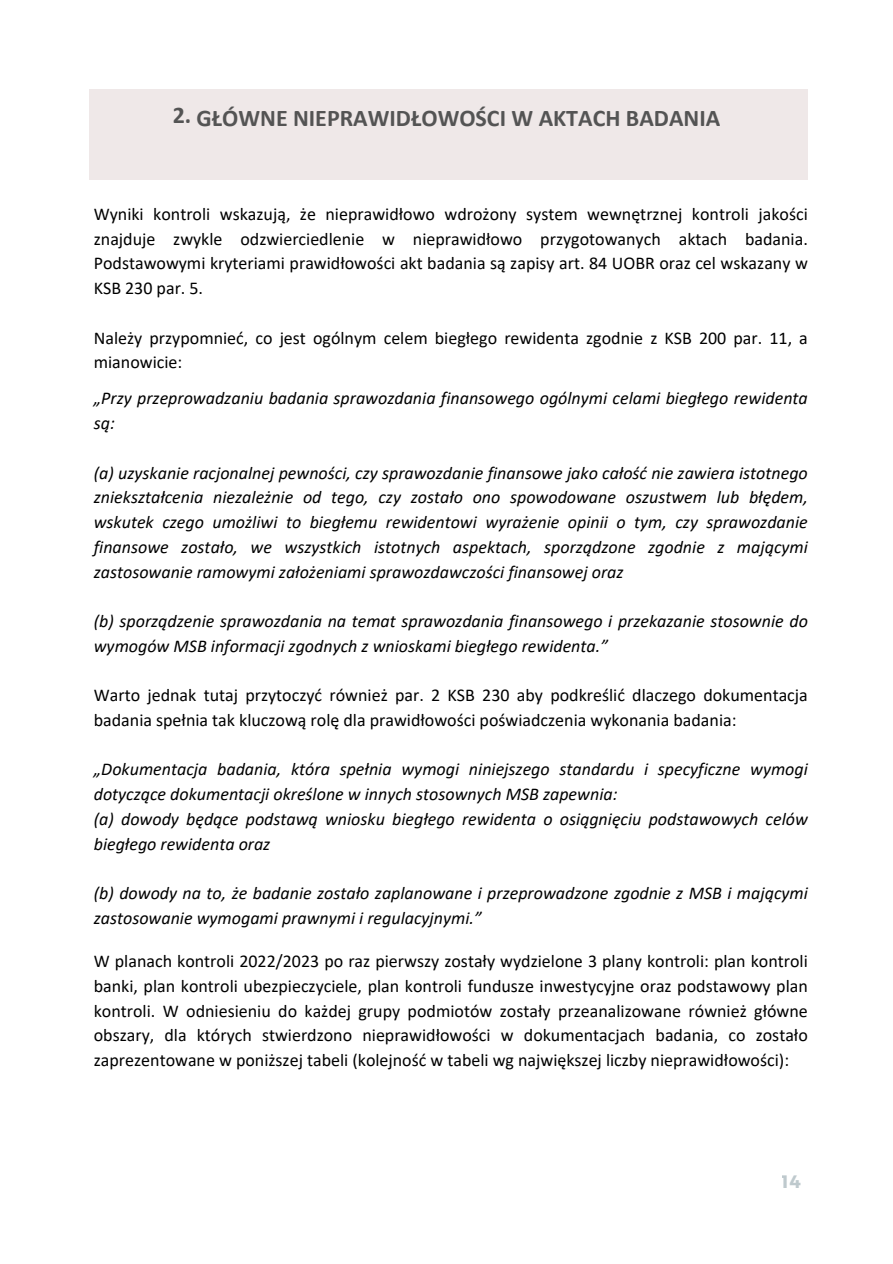
<style>
.page{position:relative;width:893px;height:1264px;background:#fff}
.page>*{position:absolute;margin:0;border:0;box-sizing:border-box;transform-origin:0 0}
.t1{font:700 24px "Calibri";color:#545454}
.t2{font:italic 18px/24.8px "Calibri";color:#000}
.t3{font:18px/24.8px "Calibri";color:#000;text-align:justify}
.t4{font:700 18px "Montserrat";color:#7e949c}
</style>
<div class="page">
<div style="left:89px;top:89px;width:718px;height:91px;background:#efe8e8"></div>
<p class="t1" style="left:173px;top:105px;width:20px">2.</p>
<p class="t1" style="left:196px;top:108px;width:525px">GŁÓWNE NIEPRAWIDŁOWOŚCI W AKTACH BADANIA</p>
<p class="t3" style="left:94px;top:203px;width:715px">Wyniki kontroli wskazują, że nieprawidłowo wdrożony system wewnętrznej kontroli jakości znajduje zwykle odzwierciedlenie w nieprawidłowo przygotowanych aktach badania.<br>Podstawowymi kryteriami prawidłowości akt badania są zapisy art. 84 UOBR oraz cel wskazany w KSB 230 par. 5.</p>
<p class="t3" style="left:94px;top:327px;width:715px">Należy przypomnieć, co jest ogólnym celem biegłego rewidenta zgodnie z KSB 200 par. 11, a mianowicie:</p>
<p class="t2" style="left:94px;top:387px;width:715px">„Przy przeprowadzaniu badania sprawozdania finansowego ogólnymi celami biegłego rewidenta są:</p>
<p class="t2" style="left:94px;top:461px;width:715px;text-align:justify">(a) uzyskanie racjonalnej pewności, czy sprawozdanie finansowe jako całość nie zawiera istotnego zniekształcenia niezależnie od tego, czy zostało ono spowodowane oszustwem lub błędem, wskutek czego umożliwi to biegłemu rewidentowi wyrażenie opinii o tym, czy sprawozdanie finansowe zostało, we wszystkich istotnych aspektach, sporządzone zgodnie z mającymi zastosowanie ramowymi założeniami sprawozdawczości finansowej oraz</p>
<p class="t2" style="left:94px;top:610px;width:715px">(b) sporządzenie sprawozdania na temat sprawozdania finansowego i przekazanie stosownie do wymogów MSB informacji zgodnych z wnioskami biegłego rewidenta.”</p>
<p class="t3" style="left:94px;top:684px;width:715px">Warto jednak tutaj przytoczyć również par. 2 KSB 230 aby podkreślić dlaczego dokumentacja badania spełnia tak kluczową rolę dla prawidłowości poświadczenia wykonania badania:</p>
<p class="t2" style="left:94px;top:758px;width:715px">„Dokumentacja badania, która spełnia wymogi niniejszego standardu i specyficzne wymogi dotyczące dokumentacji określone w innych stosownych MSB zapewnia:</p>
<p class="t2" style="left:94px;top:808px;width:715px">(a) dowody będące podstawą wniosku biegłego rewidenta o osiągnięciu podstawowych celów biegłego rewidenta oraz</p>
<p class="t2" style="left:94px;top:882px;width:715px">(b) dowody na to, że badanie zostało zaplanowane i przeprowadzone zgodnie z MSB i mającymi zastosowanie wymogami prawnymi i regulacyjnymi.”</p>
<p class="t3" style="left:94px;top:950px;width:715px">W planach kontroli 2022/2023 po raz pierwszy zostały wydzielone 3 plany kontroli: plan kontroli banki, plan kontroli ubezpieczyciele, plan kontroli fundusze inwestycyjne oraz podstawowy plan kontroli. W odniesieniu do każdej grupy podmiotów zostały przeanalizowane również główne obszary, dla których stwierdzono nieprawidłowości w dokumentacjach badania, co zostało zaprezentowane w poniższej tabeli (kolejność w tabeli wg największej liczby nieprawidłowości):</p>
<p class="t4" style="left:782px;top:1169px;width:20px">14</p>
</div>
